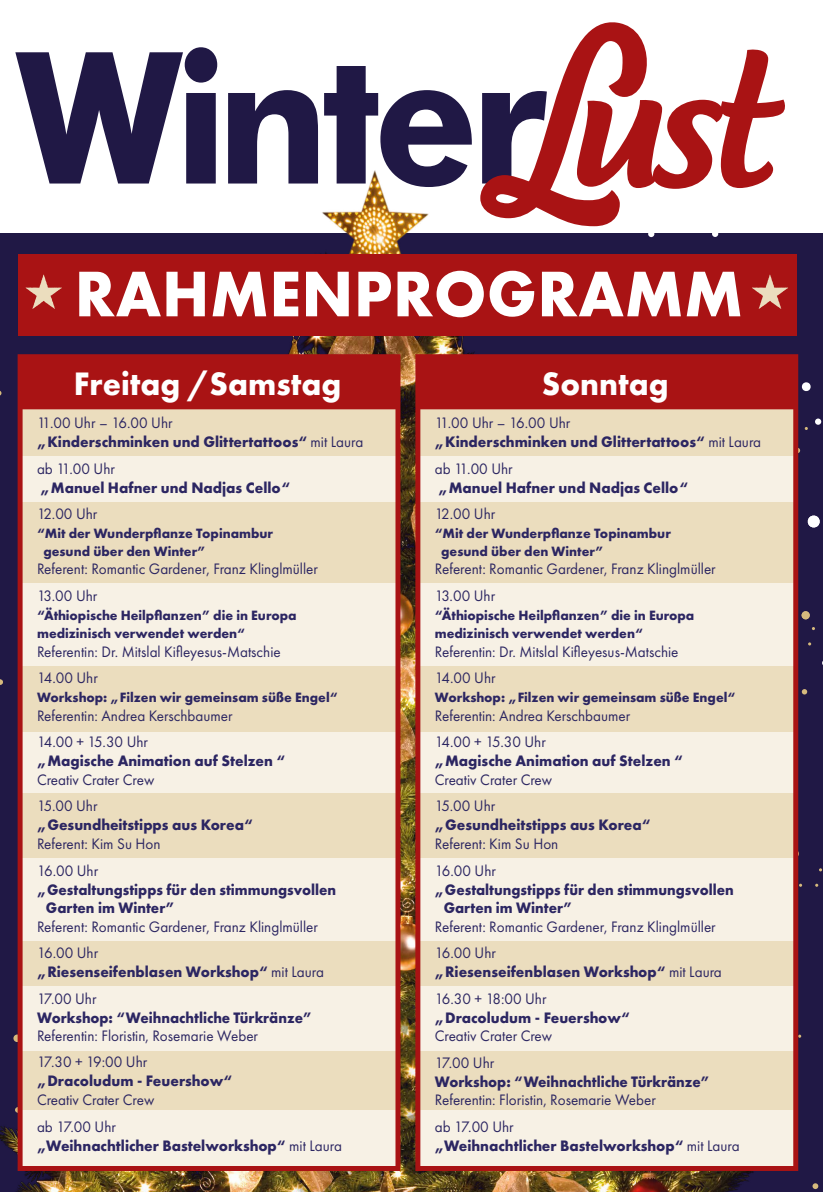
<style>
.page{position:relative;width:823px;height:1192px;background:#fff}
.page>*{position:absolute;margin:0;border:0;box-sizing:border-box;transform-origin:0 0}
.t1{font:700 183.55px "Futura BT";letter-spacing:-.04em;color:#201845;scale:.92 1}
.t2{font:700 66.85px "Futura PT";letter-spacing:.01em;color:#fff;scale:.96 1}
.t3{font:700 33.7px "Futura PT";color:#fff;scale:.96 1}
.t4{font:15.75px/26.5px "Futura PT";color:#2c2662;scale:.96 1}
.t5{font:700 15.75px/18.9px "Futura PT";color:#2c2662;scale:.96 1}
.t6{font:700 15.75px/18.9px "Futura PT";color:#2c2662;scale:.94 1}
.t7{font:700 14px/17.8px "Futura PT";color:#2c2662}
.s1{font-weight:400}
</style>
<div class="page">
<img style="left:0;top:101px;width:822px;height:1091px">
<svg style="left:478px;top:22px;width:306px;height:206px"></svg>
<div style="left:20px;top:936px;width:380px;height:51px;background:#ebddbe"></div>
<div style="left:418px;top:936px;width:379px;height:51px;background:#ebddbe"></div>
<div style="left:20px;top:1049px;width:380px;height:64px;background:#ebddbe"></div>
<div style="left:418px;top:1049px;width:379px;height:64px;background:#ebddbe"></div>
<div style="left:20px;top:857px;width:380px;height:84px;background:#f7f1e5"></div>
<div style="left:418px;top:857px;width:379px;height:84px;background:#f7f1e5"></div>
<div style="left:20px;top:986px;width:380px;height:65px;background:#f7f1e5"></div>
<div style="left:418px;top:986px;width:379px;height:65px;background:#f7f1e5"></div>
<div style="left:20px;top:1110px;width:380px;height:58px;background:#f7f1e5"></div>
<div style="left:418px;top:1110px;width:379px;height:58px;background:#f7f1e5"></div>
<div style="left:20px;top:783px;width:380px;height:74px;background:#ebddbe"></div>
<div style="left:418px;top:783px;width:379px;height:74px;background:#ebddbe"></div>
<div style="left:20px;top:407px;width:380px;height:52px;background:#ebddbe"></div>
<div style="left:418px;top:407px;width:379px;height:52px;background:#ebddbe"></div>
<div style="left:20px;top:501px;width:380px;height:84px;background:#ebddbe"></div>
<div style="left:418px;top:501px;width:379px;height:84px;background:#ebddbe"></div>
<div style="left:20px;top:665px;width:380px;height:68px;background:#ebddbe"></div>
<div style="left:418px;top:665px;width:379px;height:68px;background:#ebddbe"></div>
<div style="left:20px;top:733px;width:380px;height:60px;background:#f7f1e5"></div>
<div style="left:418px;top:733px;width:379px;height:60px;background:#f7f1e5"></div>
<div style="left:20px;top:456px;width:380px;height:46px;background:#f7f1e5"></div>
<div style="left:418px;top:456px;width:379px;height:46px;background:#f7f1e5"></div>
<div style="left:20px;top:583px;width:380px;height:83px;background:#f7f1e5"></div>
<div style="left:418px;top:583px;width:379px;height:83px;background:#f7f1e5"></div>
<div style="left:20px;top:358px;width:380px;height:51px;background:#a91314"></div>
<div style="left:418px;top:358px;width:379px;height:51px;background:#a91314"></div>
<div style="left:18px;top:354px;width:382px;height:817px;border:5px solid #a91314"></div>
<div style="left:415px;top:354px;width:382px;height:817px;border:5px solid #a91314"></div>
<div style="left:18px;top:254px;width:778px;height:81px;background:#a91314"></div>
<svg style="left:25px;top:274px;width:37px;height:35px"></svg>
<svg style="left:752px;top:274px;width:35px;height:35px"></svg>
<h1 class="t1" style="left:17px;top:7px;width:577px">Winter</h1>
<h2 class="t2" style="left:75px;top:251px;width:697px">RAHMENPROGRAMM</h2>
<h3 class="t3" style="left:74px;top:362px;width:280px">Freitag /Samstag</h3>
<h3 class="t3" style="left:541px;top:362px;width:133px">Sonntag</h3>
<p class="t5" style="left:37px;top:413px;width:341px"><span class="s1">11.00 Uhr – 16.00 Uhr<br></span>„Kinderschminken und Glittertattoos“ <span class="s1">mit Laura</span></p>
<p class="t4" style="left:37px;top:455px;width:83px">ab 11.00 Uhr</p>
<p class="t5" style="left:41px;top:477px;width:261px">„Manuel Hafner und Nadjas Cello“</p>
<p class="t4" style="left:37px;top:501px;width:64px">12.00 Uhr</p>
<p class="t7" style="left:43px;top:524px;width:231px;text-indent:-6px">“Mit der Wunderpflanze Topinambur gesund über den Winter”</p>
<p class="t4" style="left:37px;top:556px;width:294px">Referent: Romantic Gardener, Franz Klinglmüller<br>13.00 Uhr</p>
<p class="t7" style="left:37px;top:605px;width:261px;line-height:18.9px">“Äthiopische Heilpflanzen” die in Europa medizinisch verwendet werden“</p>
<p class="t4" style="left:37px;top:638px;width:255px">Referentin: Dr. Mitslal Kifleyesus-Matschie<br>14.00 Uhr</p>
<p class="t7" style="left:37px;top:688px;width:302px">Workshop: „Filzen wir gemeinsam süße Engel“</p>
<p class="t4" style="left:37px;top:702px;width:205px">Referentin: Andrea Kerschbaumer<br>14.00 + 15.30 Uhr</p>
<p class="t5" style="left:37px;top:751px;width:260px">„Magische Animation auf Stelzen “</p>
<p class="t4" style="left:37px;top:766px;width:124px">Creativ Crater Crew<br>15.00 Uhr</p>
<p class="t5" style="left:37px;top:815px;width:226px">„Gesundheitstipps aus Korea“</p>
<p class="t4" style="left:37px;top:831px;width:130px">Referent: Kim Su Hon<br>16.00 Uhr</p>
<p class="t6" style="left:46px;top:879px;width:310px;text-indent:-9px">„Gestaltungstipps für den stimmungsvollen<br>Garten im Winter”</p>
<p class="t4" style="left:37px;top:913px;width:294px">Referent: Romantic Gardener, Franz Klinglmüller<br>16.00 Uhr</p>
<p class="t5" style="left:37px;top:958px;width:300px;line-height:26.5px">„Riesenseifenblasen Workshop“ <span class="s1">mit Laura<br>17.00 Uhr</span></p>
<p class="t6" style="left:37px;top:1007px;width:293px">Workshop: “Weihnachtliche Türkränze”</p>
<p class="t4" style="left:37px;top:1022px;width:232px">Referentin: Floristin, Rosemarie Weber<br>17.30 + 19:00 Uhr</p>
<p class="t5" style="left:37px;top:1071px;width:204px">„Dracoludum - Feuershow“</p>
<p class="t4" style="left:37px;top:1087px;width:124px">Creativ Crater Crew ab 17.00 Uhr</p>
<p class="t5" style="left:37px;top:1135px;width:319px">„Weihnachtlicher Bastelworkshop“ <span class="s1">mit Laura</span></p>
<p class="t5" style="left:434px;top:413px;width:341px"><span class="s1">11.00 Uhr – 16.00 Uhr<br></span>„Kinderschminken und Glittertattoos“ <span class="s1">mit Laura</span></p>
<p class="t4" style="left:434px;top:455px;width:83px">ab 11.00 Uhr</p>
<p class="t5" style="left:438px;top:477px;width:261px">„Manuel Hafner und Nadjas Cello“</p>
<p class="t4" style="left:434px;top:501px;width:64px">12.00 Uhr</p>
<p class="t7" style="left:441px;top:524px;width:231px;text-indent:-6px">“Mit der Wunderpflanze Topinambur gesund über den Winter”</p>
<p class="t4" style="left:434px;top:556px;width:294px">Referent: Romantic Gardener, Franz Klinglmüller<br>13.00 Uhr</p>
<p class="t7" style="left:434px;top:605px;width:261px;line-height:18.9px">“Äthiopische Heilpflanzen” die in Europa medizinisch verwendet werden“</p>
<p class="t4" style="left:434px;top:638px;width:255px">Referentin: Dr. Mitslal Kifleyesus-Matschie<br>14.00 Uhr</p>
<p class="t7" style="left:434px;top:688px;width:302px">Workshop: „Filzen wir gemeinsam süße Engel“</p>
<p class="t4" style="left:434px;top:702px;width:205px">Referentin: Andrea Kerschbaumer<br>14.00 + 15.30 Uhr</p>
<p class="t5" style="left:434px;top:751px;width:260px">„Magische Animation auf Stelzen “</p>
<p class="t4" style="left:434px;top:766px;width:124px">Creativ Crater Crew<br>15.00 Uhr</p>
<p class="t5" style="left:434px;top:815px;width:226px">„Gesundheitstipps aus Korea“</p>
<p class="t4" style="left:434px;top:831px;width:130px">Referent: Kim Su Hon<br>16.00 Uhr</p>
<p class="t6" style="left:443px;top:879px;width:310px;text-indent:-9px">„Gestaltungstipps für den stimmungsvollen<br>Garten im Winter”</p>
<p class="t4" style="left:434px;top:913px;width:294px">Referent: Romantic Gardener, Franz Klinglmüller<br>16.00 Uhr</p>
<p class="t5" style="left:434px;top:958px;width:300px;line-height:26.5px">„Riesenseifenblasen Workshop“ <span class="s1">mit Laura<br>16.30 + 18:00 Uhr</span></p>
<p class="t5" style="left:434px;top:1007px;width:204px">„Dracoludum - Feuershow“</p>
<p class="t4" style="left:434px;top:1023px;width:124px">Creativ Crater Crew<br>17.00 Uhr</p>
<p class="t6" style="left:434px;top:1072px;width:293px">Workshop: “Weihnachtliche Türkränze”</p>
<p class="t4" style="left:434px;top:1087px;width:232px">Referentin: Floristin, Rosemarie Weber ab 17.00 Uhr</p>
<p class="t5" style="left:434px;top:1135px;width:319px">„Weihnachtlicher Bastelworkshop“ <span class="s1">mit Laura</span></p>
</div>
